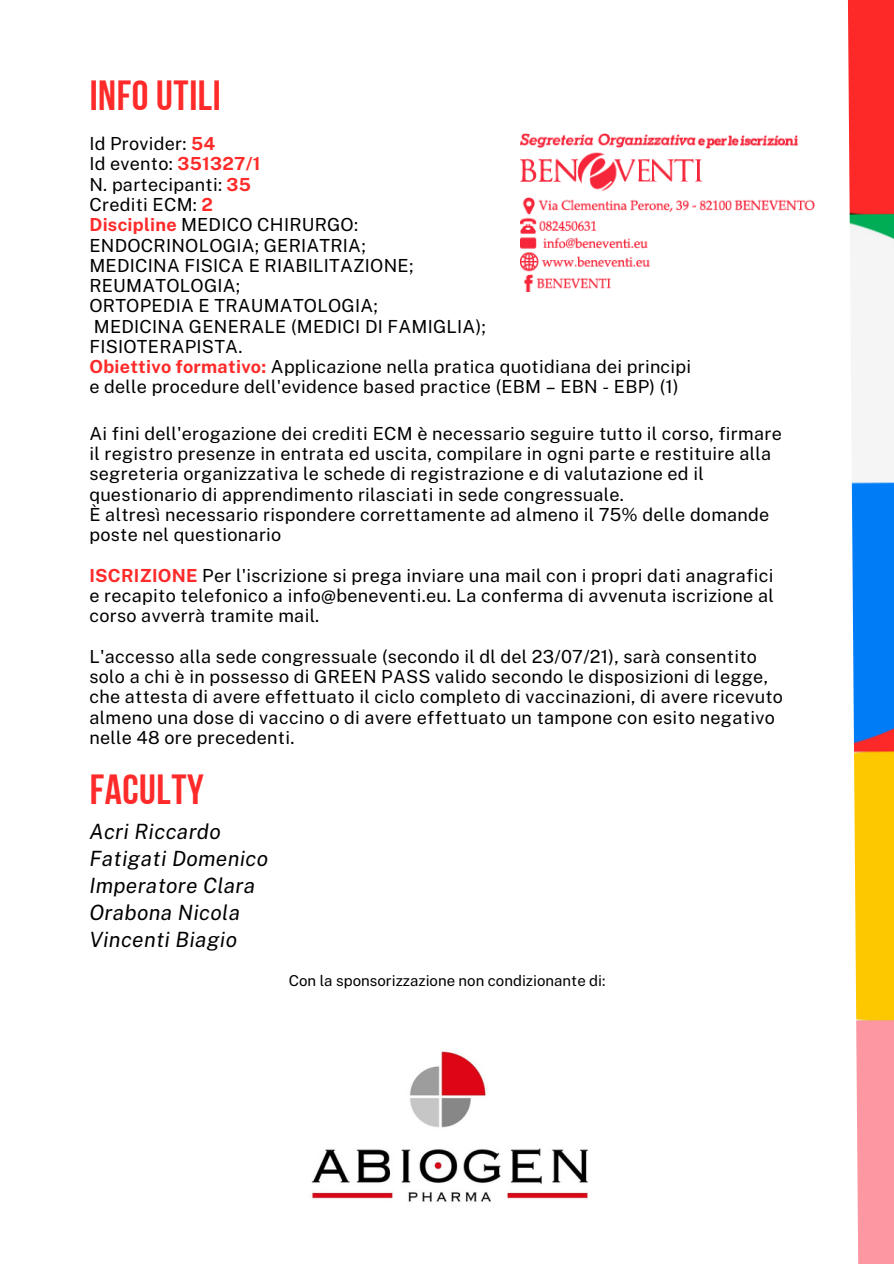
<style>
.page{position:relative;width:894px;height:1264px;background:#fff}
.page>*{position:absolute;margin:0;border:0;box-sizing:border-box;transform-origin:0 0}
.t1{font:42px "Bebas Neue Cyrillic";letter-spacing:.015em;color:#fe2b2a}
.t2{font:italic 21px "Public Sans";letter-spacing:.015em;color:#000}
.t3{font:18px/20.2px "Public Sans";letter-spacing:.015em;color:#000}
.t4{font:15px "Public Sans";color:#000}
.s1{font-weight:700;color:#fe2b2a}
</style>
<div class="page">
<img style="left:311px;top:1051px;width:277px;height:151px">
<img style="left:847px;top:0;width:46px;height:1263px">
<img style="left:520px;top:134px;width:294px;height:157px">
<p class="t1" style="left:90px;top:78px;width:133px">INFO UTILI</p>
<p class="t3" style="left:89px;top:133px;width:127px">Id Provider: <span class="s1">54</span></p>
<p class="t3" style="left:89px;top:154px;width:172px">Id evento: <span class="s1">351327/1</span></p>
<p class="t3" style="left:89px;top:174px;width:163px">N. partecipanti: <span class="s1">35</span></p>
<p class="t3" style="left:89px;top:194px;width:125px">Crediti ECM: <span class="s1">2</span></p>
<p class="t3" style="left:89px;top:214px;width:270px"><span class="s1">Discipline</span> MEDICO CHIRURGO:</p>
<p class="t3" style="left:89px;top:235px;width:278px">ENDOCRINOLOGIA; GERIATRIA;</p>
<p class="t3" style="left:89px;top:255px;width:325px">MEDICINA FISICA E RIABILITAZIONE;</p>
<p class="t3" style="left:89px;top:275px;width:152px">REUMATOLOGIA;</p>
<p class="t3" style="left:89px;top:296px;width:290px">ORTOPEDIA E TRAUMATOLOGIA;</p>
<p class="t3" style="left:94px;top:316px;width:393px">MEDICINA GENERALE (MEDICI DI FAMIGLIA);</p>
<p class="t3" style="left:89px;top:336px;width:154px">FISIOTERAPISTA.</p>
<p class="t3" style="left:89px;top:356px;width:603px"><span class="s1">Obiettivo formativo:</span> Applicazione nella pratica quotidiana dei principi</p>
<p class="t3" style="left:89px;top:377px;width:590px">e delle procedure dell'evidence based practice (EBM – EBN - EBP) (1)</p>
<p class="t3" style="left:89px;top:423px;width:693px">Ai fini dell'erogazione dei crediti ECM è necessario seguire tutto il corso, firmare</p>
<p class="t3" style="left:89px;top:443px;width:683px">il registro presenze in entrata ed uscita, compilare in ogni parte e restituire alla segreteria organizzativa le schede di registrazione e di valutazione ed il questionario di apprendimento rilasciati in sede congressuale.</p>
<p class="t3" style="left:89px;top:504px;width:681px">È altresì necessario rispondere correttamente ad almeno il 75% delle domande poste nel questionario</p>
<p class="t3" style="left:89px;top:565px;width:685px"><span class="s1">ISCRIZIONE</span> Per l'iscrizione si prega inviare una mail con i propri dati anagrafici</p>
<p class="t3" style="left:89px;top:585px;width:685px">e recapito telefonico a info@beneventi.eu. La conferma di avvenuta iscrizione al corso avverrà tramite mail.</p>
<p class="t3" style="left:89px;top:646px;width:669px">L'accesso alla sede congressuale (secondo il dl del 23/07/21), sarà consentito</p>
<p class="t3" style="left:89px;top:666px;width:695px">solo a chi è in possesso di GREEN PASS valido secondo le disposizioni di legge, che attesta di avere effettuato il ciclo completo di vaccinazioni, di avere ricevuto almeno una dose di vaccino o di avere effettuato un tampone con esito negativo nelle 48 ore precedenti.</p>
<p class="t1" style="left:90px;top:772px;width:116px">FACULTY</p>
<p class="t2" style="left:89px;top:819px;width:133px">Acri Riccardo</p>
<p class="t2" style="left:89px;top:846px;width:180px">Fatigati Domenico</p>
<p class="t2" style="left:89px;top:873px;width:167px">Imperatore Clara</p>
<p class="t2" style="left:89px;top:900px;width:152px">Orabona Nicola</p>
<p class="t2" style="left:89px;top:927px;width:149px">Vincenti Biagio</p>
<p class="t4" style="left:289px;top:971px;width:318px">Con la sponsorizzazione non condizionante di:</p>
</div>
